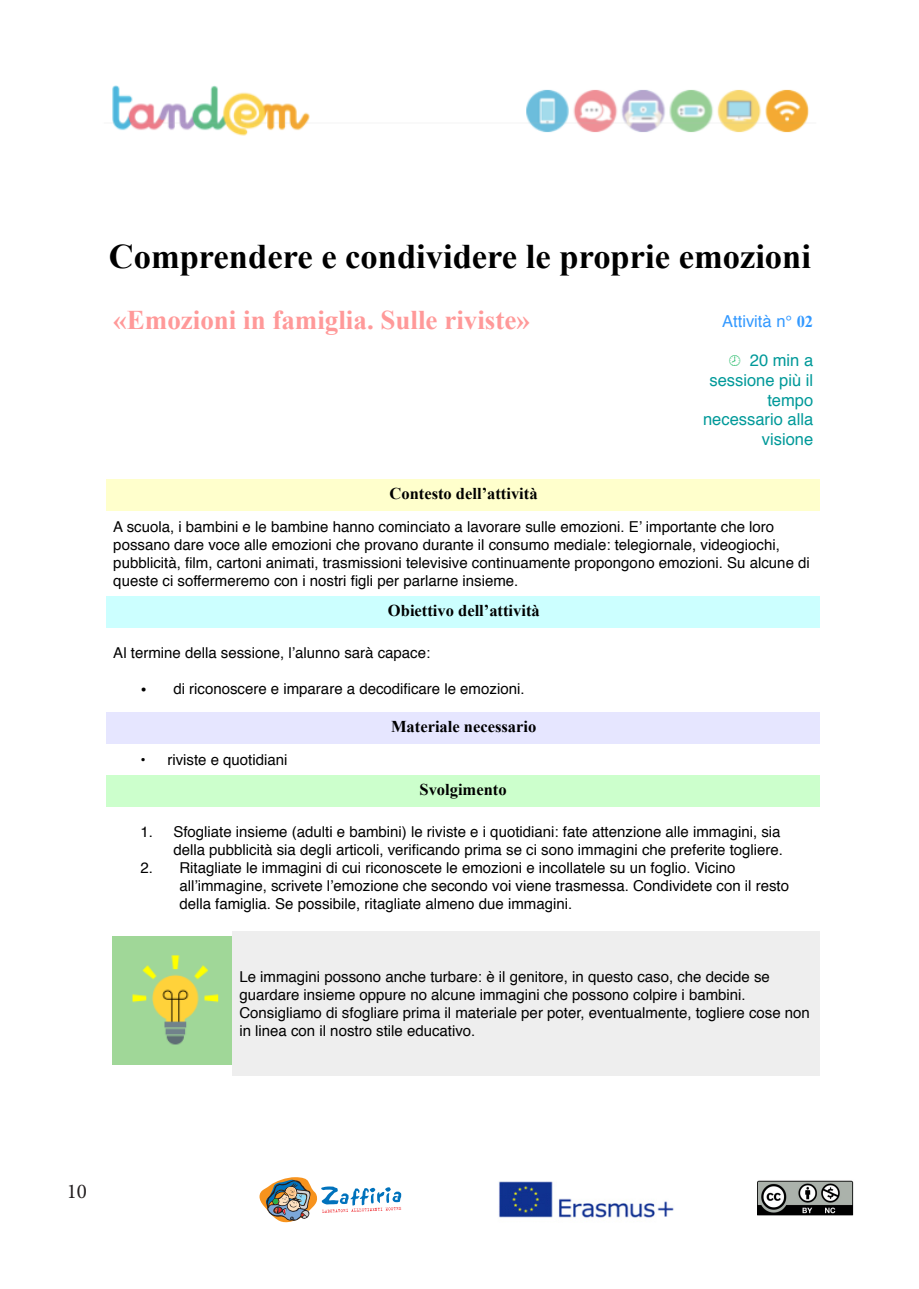
<style>
.page{position:relative;width:919px;height:1289px;background:#fff}
.page>*{position:absolute;margin:0;border:0;box-sizing:border-box;transform-origin:0 0}
.t1{font:700 34.5px "Times New Roman";color:#000}
.t2{font:700 27px "Times New Roman";color:#f99}
.t3{font:21px "Minion Pro";color:#231f20}
.t4{font:700 16.5px "Times New Roman";color:#000}
.t5{font:16.5px/19.6px "Helvetica";color:#099;text-align:right}
.t6{font:16.5px "Helvetica";color:#39f}
.t7{font:15px/18px "Helvetica";color:#000}
.s1{font-family:"Times New Roman";font-weight:700}
.s2{font-size:18px}
</style>
<div class="page">
<div style="left:107px;top:479px;width:712px;height:31px;background:#ffc"></div>
<div style="left:107px;top:596px;width:712px;height:31px;background:#cff"></div>
<div style="left:107px;top:711px;width:712px;height:32px;background:#e6e6ff"></div>
<div style="left:107px;top:774px;width:712px;height:32px;background:#cfc"></div>
<div style="left:232px;top:930px;width:587px;height:145px;background:#eee"></div>
<img style="left:113px;top:936px;width:119px;height:128px">
<img style="left:112px;top:85px;width:697px;height:51px">
<img style="left:259px;top:1177px;width:142px;height:45px">
<img style="left:757px;top:1180px;width:97px;height:36px">
<img style="left:498px;top:1181px;width:176px;height:37px">
<p class="t1" style="left:109px;top:232px;width:703px">Comprendere e condividere le proprie emozioni</p>
<p class="t2" style="left:113px;top:302px;width:418px">«Emozioni in famiglia. Sulle riviste»</p>
<p class="t6" style="left:722px;top:308px;width:92px">Attività n° <span class="s1">02</span></p>
<p class="t5" style="left:703px;top:351px;width:112px">20 min a sessione più il tempo necessario alla visione</p>
<p class="t4" style="left:389px;top:482px;width:150px">Contesto dell’attività</p>
<p class="t7" style="left:113px;top:518px;width:698px">A scuola, i bambini e le bambine hanno cominciato a lavorare sulle emozioni. E’ importante che loro possano dare voce alle emozioni che provano durante il consumo mediale: telegiornale, videogiochi, pubblicità, film, cartoni animati, trasmissioni televisive continuamente propongono emozioni. Su alcune di queste ci soffermeremo con i nostri figli per parlarne insieme.</p>
<p class="t4" style="left:388px;top:599px;width:153px">Obiettivo dell’attività</p>
<p class="t7" style="left:113px;top:644px;width:318px">Al termine della sessione, l’alunno sarà capace:</p>
<p class="t7" style="left:140px;top:680px;width:385px"><span class="s2">•</span> di riconoscere e imparare a decodificare le emozioni.</p>
<p class="t4" style="left:391px;top:714px;width:147px">Materiale necessario</p>
<p class="t7" style="left:140px;top:750px;width:149px">• riviste e quotidiani</p>
<p class="t4" style="left:419px;top:777px;width:89px">Svolgimento</p>
<p class="t7" style="left:140px;top:822px;width:644px;text-align:right">1. Sfogliate insieme (adulti e bambini) le riviste e i quotidiani: fate attenzione alle immagini, sia della pubblicità sia degli articoli, verificando prima se ci sono immagini che preferite togliere.</p>
<p class="t7" style="left:179px;top:858px;width:611px;text-indent:-39px">2. Ritagliate le immagini di cui riconoscete le emozioni e incollatele su un foglio. Vicino all’immagine, scrivete l’emozione che secondo voi viene trasmessa. Condividete con il resto della famiglia. Se possibile, ritagliate almeno due immagini.</p>
<p class="t7" style="left:239px;top:968px;width:572px">Le immagini possono anche turbare: è il genitore, in questo caso, che decide se guardare insieme oppure no alcune immagini che possono colpire i bambini.<br>Consigliamo di sfogliare prima il materiale per poter, eventualmente, togliere cose non in linea con il nostro stile educativo.</p>
<p class="t3" style="left:67px;top:1177px;width:22px">10</p>
</div>
